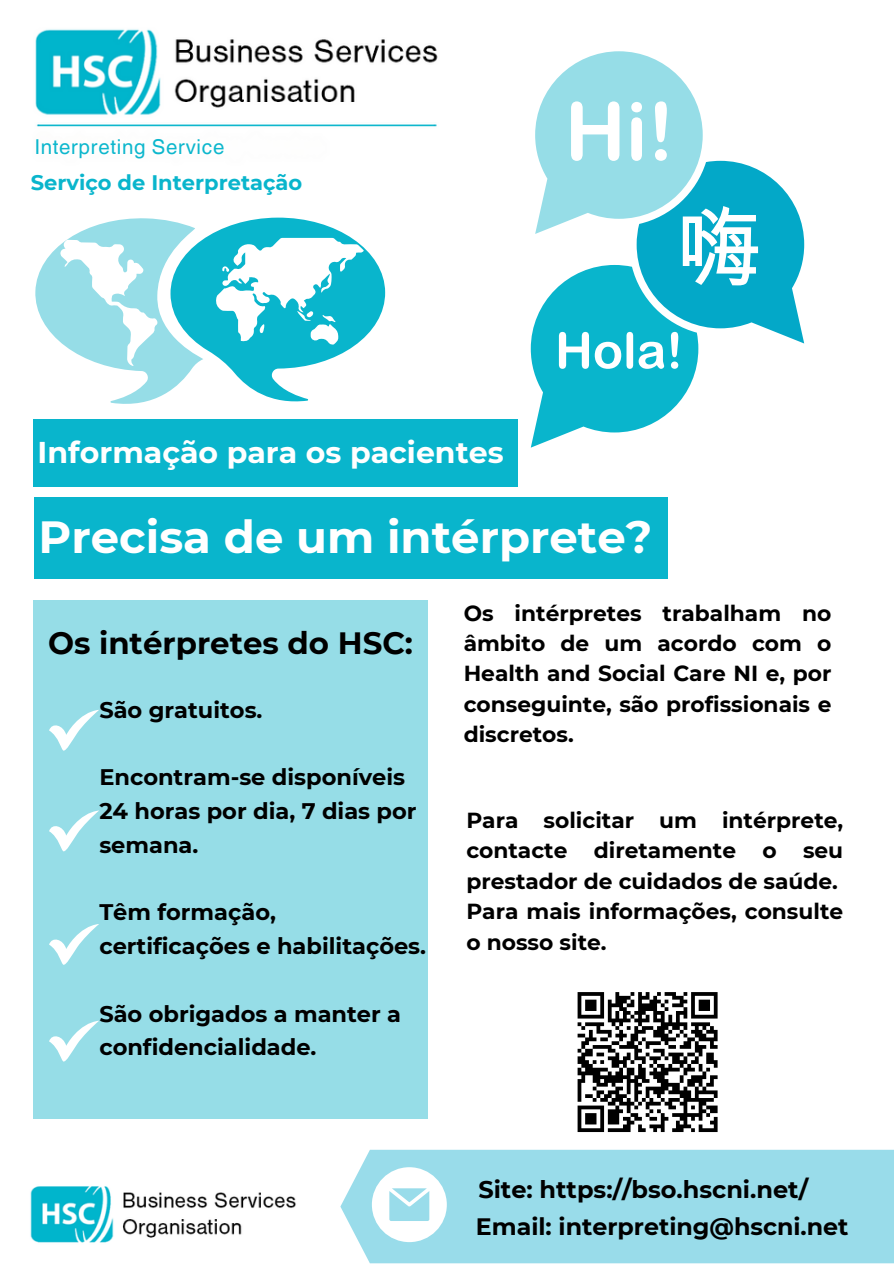
<style>
.page{position:relative;width:894px;height:1264px;background:#fff}
.page>*{position:absolute;margin:0;border:0;box-sizing:border-box;transform-origin:0 0}
.t1{font:700 45px "Montserrat";color:#fff}
.t2{font:700 30.75px "Montserrat";color:#000}
.t3{font:700 30px "Montserrat";color:#fff}
.t4{font:700 24px "Montserrat";color:#000}
.t5{font:700 23.7px "Montserrat";color:#000}
.t6{font:700 22.5px/33.8px "Montserrat";color:#000}
.t7{font:700 21.75px/30.3px "Montserrat";color:#000;text-align:justify}
.t8{font:700 21px "Montserrat";color:#09b5cc}
.t9{font:20.55px "Helvetica World";letter-spacing:.035em;color:#0db7cd}
</style>
<div class="page">
<div style="left:34px;top:497px;width:633px;height:82px;background:#09b5cc"></div>
<div style="left:33px;top:600px;width:395px;height:518px;background:#96dde7"></div>
<svg style="left:49px;top:709px;width:50px;height:42px"></svg>
<svg style="left:49px;top:810px;width:50px;height:41px"></svg>
<svg style="left:49px;top:924px;width:50px;height:41px"></svg>
<svg style="left:49px;top:1020px;width:50px;height:42px"></svg>
<svg style="left:577px;top:992px;width:141px;height:141px"></svg>
<img style="left:30px;top:1186px;width:266px;height:57px">
<div style="left:340px;top:1149px;width:553px;height:114px;background:#99dcea"></div>
<svg style="left:372px;top:1167px;width:74px;height:75px"></svg>
<svg style="left:35px;top:217px;width:350px;height:187px"></svg>
<svg style="left:530px;top:51px;width:274px;height:396px"></svg>
<div style="left:33px;top:419px;width:484px;height:68px;background:#09b5cc"></div>
<img style="left:35px;top:29px;width:403px;height:98px">
<p class="t9" style="left:0;top:134px;width:226px">nal Interpreting Service</p>
<h3 class="t8" style="left:31px;top:169px;width:273px">Serviço de Interpretação</h3>
<h3 class="t3" style="left:38px;top:434px;width:467px">Informação para os pacientes</h3>
<p class="t1" style="left:38px;top:509px;width:615px">Precisa de um intérprete?</p>
<h2 class="t2" style="left:48px;top:624px;width:366px">Os intérpretes do HSC:</h2>
<p class="t6" style="left:99px;top:692px;width:165px">São gratuitos.</p>
<h2 class="t6" style="left:99px;top:760px;width:318px">Encontram-se disponíveis<br>24 horas por dia, 7 dias por semana.</h2>
<p class="t6" style="left:99px;top:895px;width:328px">Têm formação, certificações e habilitações.</p>
<h1 class="t6" style="left:99px;top:996px;width:303px">São obrigados a manter a confidencialidade.</h1>
<p class="t7" style="left:463px;top:597px;width:369px">Os intérpretes trabalham no âmbito de um acordo com o Health and Social Care NI e, por conseguinte, são profissionais e discretos.</p>
<p class="t7" style="left:466px;top:805px;width:378px;text-align:left">Para solicitar um intérprete, contacte diretamente o seu prestador de cuidados de saúde.<br>Para mais informações, consulte o nosso site.</p>
<p class="t4" style="left:478px;top:1174px;width:331px">Site: https://bso.hscni.net/</p>
<p class="t5" style="left:476px;top:1212px;width:374px">Email: interpreting@hscni.net</p>
</div>
